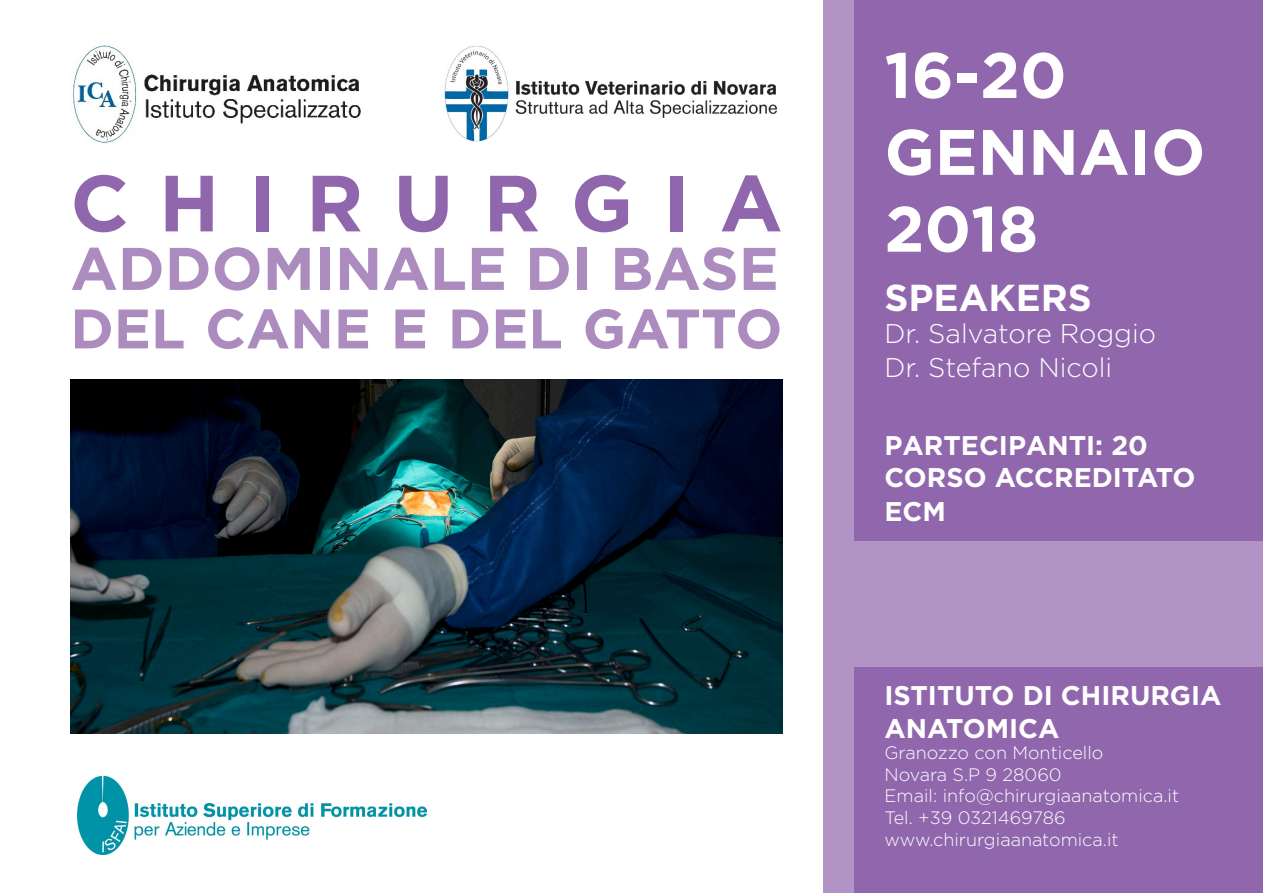
<style>
.page{position:relative;width:1263px;height:893px;background:#fff}
.page>*{position:absolute;margin:0;border:0;box-sizing:border-box;transform-origin:0 0}
.t1{font:700 79.5px "Gotham";letter-spacing:.375em;color:#9067ac}
.t2{font:700 64.05px "Gotham";color:#fff}
.t3{font:700 60px "Gotham";color:#ac8cbf}
.t4{font:700 55.5px "Gotham";color:#ac8cbf}
.t5{font:700 37.5px "Gotham";color:#fff}
.t6{font:700 27px/32.4px "Gotham";color:#fff}
.t7{font:300 27px "Gotham";color:#fff}
.t8{font:300 18px "Gotham";color:#fff}
</style>
<div class="page">
<img style="left:70px;top:379px;width:712px;height:355px">
<div style="left:855px;top:0;width:408px;height:541px;background:#9067ac"></div>
<div style="left:855px;top:668px;width:408px;height:225px;background:#9067ac"></div>
<img style="left:72px;top:45px;width:289px;height:99px">
<img style="left:78px;top:775px;width:348px;height:80px">
<img style="left:445px;top:45px;width:332px;height:96px">
<div style="left:823px;top:0;width:32px;height:893px;background:#b194c5"></div>
<div style="left:855px;top:541px;width:408px;height:127px;background:#b194c5"></div>
<p class="t1" style="left:70px;top:157px;width:714px">CHIRURGIA</p>
<p class="t3" style="left:70px;top:234px;width:710px">ADDOMINALE DI BASE</p>
<p class="t4" style="left:70px;top:297px;width:713px">DEL CANE E DEL GATTO</p>
<p class="t2" style="left:884px;top:38px;width:184px">16-20</p>
<p class="t2" style="left:884px;top:115px;width:322px">GENNAIO</p>
<p class="t2" style="left:884px;top:192px;width:155px">2018</p>
<p class="t5" style="left:884px;top:276px;width:209px">SPEAKERS</p>
<p class="t7" style="left:884px;top:319px;width:273px">Dr. Salvatore Roggio</p>
<p class="t7" style="left:884px;top:353px;width:229px">Dr. Stefano Nicoli</p>
<p class="t6" style="left:884px;top:429px;width:265px">PARTECIPANTI: 20</p>
<p class="t6" style="left:884px;top:460px;width:313px;line-height:34px">CORSO ACCREDITATO<br>ECM</p>
<p class="t6" style="left:884px;top:679px;width:338px">ISTITUTO DI CHIRURGIA<br>ANATOMICA</p>
<p class="t8" style="left:884px;top:743px;width:220px">Granozzo con Monticello</p>
<p class="t8" style="left:884px;top:765px;width:179px">Novara S.P 9 28060</p>
<p class="t8" style="left:884px;top:786px;width:296px">Email: info@chirurgiaanatomica.it</p>
<p class="t8" style="left:884px;top:808px;width:183px">Tel. +39 0321469786</p>
<p class="t8" style="left:884px;top:829px;width:236px">www.chirurgiaanatomica.it</p>
</div>
